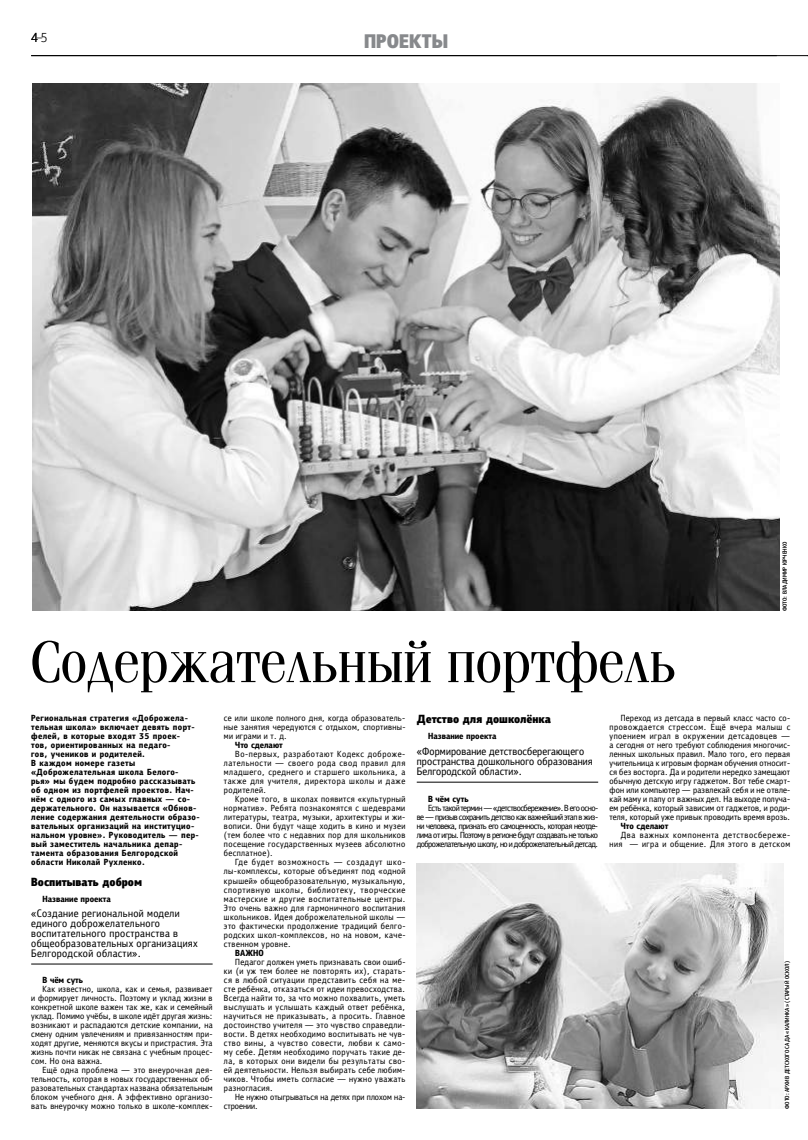
<style>
.page{position:relative;width:808px;height:1140px;background:#fff}
.page>*{position:absolute;margin:0;border:0;box-sizing:border-box;transform-origin:0 0}
.t1{font:60px "Free Fountain";letter-spacing:.01em;color:#000}
.t2{font:900 20px "Free Korocha";letter-spacing:.095em;color:#87898c}
.t3{font:300 14px "Free Korocha";color:#000}
.t4{font:900 12px "Free Korocha";color:#000}
.t5{font:11px/9.9px "Free Korocha";letter-spacing:.03em;color:#000}
.t6{font:11px/9.9px "Free Korocha";letter-spacing:.01em;color:#000}
.t7{font:9px/9px "Free Korocha";letter-spacing:.035em;color:#000;text-align:justify}
.t8{font:700 9px/9px "Free Korocha";letter-spacing:.04em;color:#000}
.t9{font:9px/9px "Free Korocha";letter-spacing:.06em;color:#000;text-align:right}
.t10{font:9px/9px "Free Korocha";color:#000}
.t11{font:700 9px "Free Korocha";color:#000}
.t12{font:500 6px "Free Korocha";color:#000}
</style>
<div class="page">
<hr style="left:31px;top:55px;width:777px;height:1px;background:#000">
<hr style="left:31px;top:963px;width:182px;height:1px;background:#000">
<hr style="left:417px;top:782px;width:181px;height:1px;background:#000">
<img style="left:32px;top:84px;width:748px;height:527px">
<img style="left:417px;top:863px;width:366px;height:245px">
<h3 class="t3" style="left:31px;top:29px;width:18px">4–5</h3>
<h2 class="t2" style="left:364px;top:29px;width:85px">проекты</h2>
<p class="t12" style="left:781px;top:611px;width:70px;rotate:-90deg">фото: Владимир Юрченко</p>
<h1 class="t1" style="left:31px;top:631px;width:646px">Содержательный портфель</h1>
<p class="t8" style="left:31px;top:714px;width:170px">Региональная стратегия «Доброжела&shy;тельная школа» включает девять порт&shy;фелей, в которые входят 35 проек-<br>тов, ориентированных на педаго-<br>гов, учеников и родителей.<br>В каждом номере газеты «Доброжелательная школа Белого-<br>рья» мы будем подробно рассказывать об одном из портфелей проектов. Нач&shy;нём с одного из самых главных — со&shy;держательного. Он называется «Обнов&shy;ление содержания деятельности образо&shy;вательных организаций на институцио&shy;нальном уровне». Руководитель — пер&shy;вый заместитель -начальника депар&shy;тамента образования -Белгородской области Николай Рухленко.</p>
<h3 class="t4" style="left:31px;top:874px;width:112px">Воспитывать добром</h3>
<p class="t11" style="left:43px;top:893px;width:70px">Название проекта</p>
<p class="t5" style="left:31px;top:908px;width:168px">«Создание региональной модели единого доброжелательного воспитательного пространства в общеобразовательных организациях<br>Белгородской области».</p>
<p class="t8" style="left:43px;top:975px;width:42px">В чём суть</p>
<p class="t7" style="left:31px;top:984px;width:183px;text-indent:11px">Как известно, школа, как и семья, развивает и формирует личность. Поэтому и уклад жизни в конкретной школе важен так же, как и семейный уклад. Помимо учёбы, в школе идёт другая жизнь: возникают и распадаются детские компании, на смену одним увлечениям и привязанностям при&shy;ходят другие, меняются вкусы и пристрастия. Эта жизнь почти никак не связана с учебным процес&shy;сом. Но она важна.</p>
<p class="t7" style="left:31px;top:1065px;width:183px;text-indent:11px">Ещё одна проблема — это внеурочная дея&shy;тельность, которая в новых государственных об&shy;разовательных стандартах названа обязательным блоком учебного дня. А эффективно организо&shy;вать внеурочку можно только в школе-комплек-</p>
<h3 class="t4" style="left:417px;top:711px;width:136px">Детство для дошколёнка</h3>
<p class="t11" style="left:428px;top:731px;width:70px">Название проекта</p>
<p class="t6" style="left:417px;top:746px;width:177px">«Формирование детствосберегающего пространства дошкольного образования<br>Белгородской области».</p>
<p class="t8" style="left:428px;top:795px;width:42px">В чём суть</p>
<p class="t7" style="left:417px;top:804px;width:183px;text-indent:11px">Есть такой термин — «детствосбережение». В его осно&shy;ве — призыв сохранить детство как важнейший этап в жиз&shy;ни человека, признать его самоценность, которая неотде&shy;лима от игры. Поэтому в регионе будут создавать не только доброжелательную школу, но и доброжелательный детсад.</p>
<p class="t7" style="left:224px;top:714px;width:183px">се или школе полного дня, когда образователь&shy;ные занятия чередуются с отдыхом, спортивны&shy;ми играми и т. д.</p>
<p class="t8" style="left:235px;top:741px;width:49px">Что сделают</p>
<p class="t7" style="left:224px;top:750px;width:183px;text-indent:11px">Во-первых, разработают Кодекс доброже&shy;лательности — своего рода свод правил для младшего, среднего и старшего школьника, а также для учителя, директора школы и даже родителей.</p>
<p class="t7" style="left:224px;top:795px;width:183px;text-indent:11px">Кроме того, в школах появится «культурный норматив». Ребята познакомятся с шедеврами литературы, театра, музыки, архитектуры и жи&shy;вописи. Они будут чаще ходить в кино и музеи (тем более что с недавних пор для школьников посещение государственных музеев абсолютно бесплатное).</p>
<p class="t7" style="left:224px;top:858px;width:183px;text-indent:11px">Где будет возможность — создадут шко&shy;лы-комплексы, которые объединят под «одной крышей» общеобразовательную, музыкальную, спортивную школы, библиотеку, творческие мастерские и другие воспитательные центры.<br>Это очень важно для гармоничного воспитания школьников. Идея доброжелательной школы — это фактически продолжение традиций белго&shy;родских школ-комплексов, но на новом, каче&shy;ственном уровне.</p>
<p class="t8" style="left:235px;top:948px;width:24px">ВАЖНО</p>
<p class="t7" style="left:224px;top:957px;width:183px;text-indent:11px">Педагог должен уметь признавать свои ошиб&shy;ки (и уж тем более не повторять их), старать&shy;ся в любой ситуации представить себя на ме&shy;сте ребёнка, отказаться от идеи превосходства.<br>Всегда найти то, за что можно похвалить, уметь выслушать и услышать каждый ответ ребёнка, научиться не приказывать, а просить. Главное достоинство учителя — это чувство справедли&shy;вости. В детях необходимо воспитывать не чув&shy;ство вины, а чувство совести, любви к само&shy;му себе. Детям необходимо поручать такие де&shy;ла, в которых они видели бы результаты сво&shy;ей деятельности. Нельзя выбирать себе любим&shy;чиков. Чтобы иметь согласие — нужно уважать разногласия.</p>
<p class="t10" style="left:224px;top:1092px;width:183px;text-indent:11px">Не нужно отыгрываться на детях при плохом на&shy;строении.</p>
<p class="t7" style="left:609px;top:714px;width:182px;text-indent:11px">Переход из детсада в первый класс часто со&shy;провождается стрессом. Ещё вчера малыш с упоением играл в окружении детсадовцев — а сегодня от него требуют соблюдения многочис&shy;ленных школьных правил. Мало того, его первая учительница к игровым формам обучения относит&shy;ся без восторга. Да и родители нередко замещают обычную детскую игру гаджетом. Вот тебе смарт&shy;фон или компьютер — развлекай себя и не отвле&shy;кай маму и папу от важных дел. На выходе получа&shy;ем ребёнка, который зависим от гаджетов, и роди&shy;теля, который уже привык проводить время врозь.</p>
<p class="t8" style="left:621px;top:822px;width:49px">Что сделают</p>
<p class="t9" style="left:609px;top:831px;width:182px">Два важных компонента детствосбереже&shy;ния — игра и общение. Для этого в детском</p>
<p class="t12" style="left:783px;top:1108px;width:149px;rotate:-90deg">фото: Архив детского сада «Калинка» (Старый Оскол)</p>
</div>
